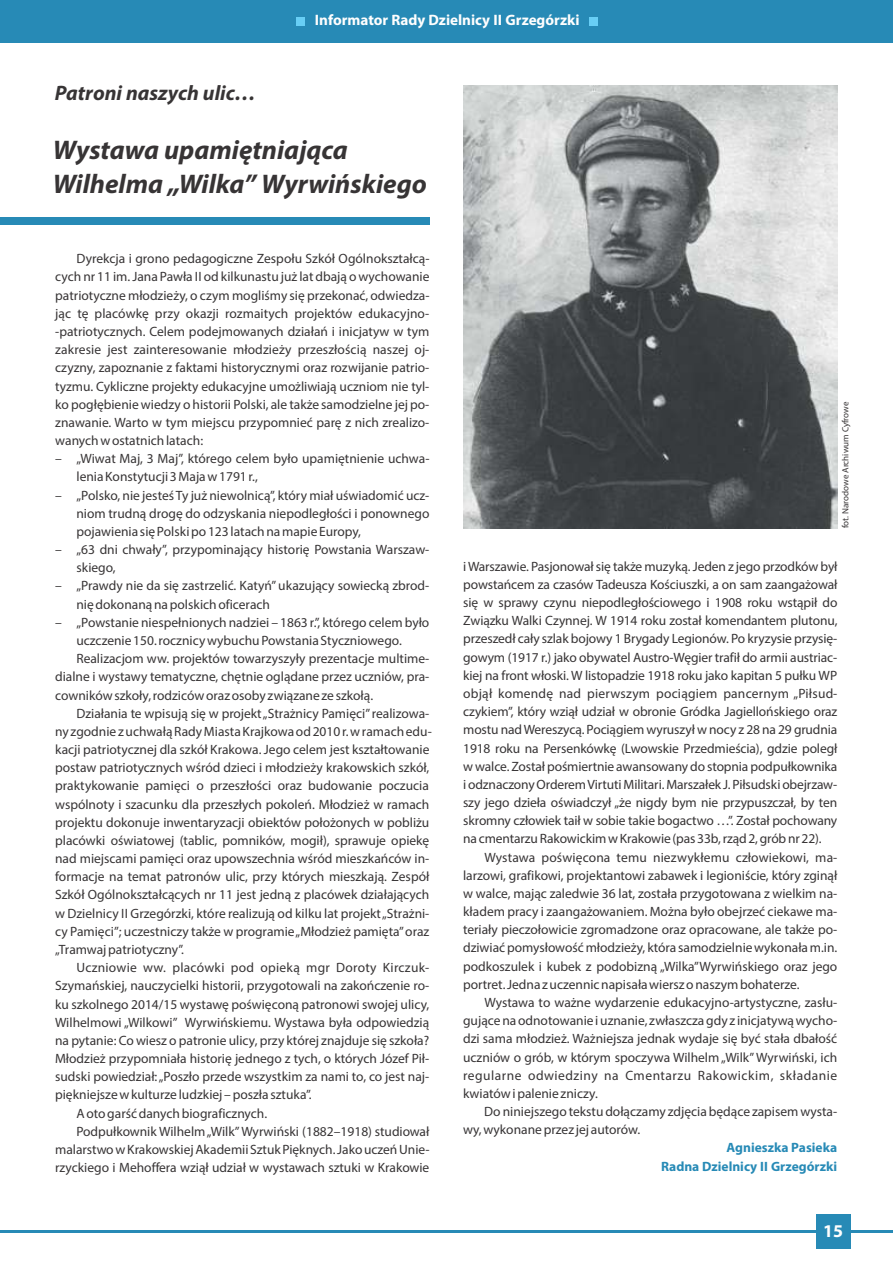
<style>
.page{position:relative;width:893px;height:1263px;background:#fff}
.page>*{position:absolute;margin:0;border:0;box-sizing:border-box;transform-origin:0 0}
.t1{font:italic 700 27px/33.5px "Myriad Pro";color:#373435}
.t2{font:italic 700 21px "Myriad Pro";color:#373435}
.t3{font:700 18px "Myriad Pro";color:#fefefe}
.t4{font:700 15.15px "Myriad Pro";color:#fefefe}
.t5{font:13.5px/18.1px "Myriad Pro";color:#373435;text-align:justify}
.t6{font:13.5px "Myriad Pro";letter-spacing:.02em;color:#373435}
.t7{font:700 13.5px/18.6px "Myriad Pro";color:#278ab6;text-align:right}
.t8{font:9px "Myriad Pro";color:#373435}
</style>
<div class="page">
<hr style="left:0;top:1229px;width:893px;height:3px;background:#278ab6">
<div style="left:816px;top:1214px;width:34px;height:34px;background:#278ab6"></div>
<div style="left:0;top:217px;width:430px;height:8px;background:#278ab6"></div>
<img style="left:463px;top:86px;width:375px;height:443px">
<div style="left:0;top:0;width:893px;height:43px;background:#278ab6"></div>
<div style="left:296px;top:17px;width:8px;height:9px;background:#68cef5"></div>
<div style="left:589px;top:17px;width:8px;height:9px;background:#68cef5"></div>
<h2 class="t2" style="left:55px;top:84px;width:202px">Patroni naszych ulic…</h2>
<p class="t4" style="left:315px;top:14px;width:266px">Informator Rady Dzielnicy II Grzegórzki</p>
<h1 class="t1" style="left:53px;top:136px;width:376px">Wystawa upamiętniająca<br>Wilhelma „Wilka” Wyrwińskiego</h1>
<p class="t5" style="left:55px;top:251px;width:376px;text-indent:21px">Dyrekcja i grono pedagogiczne Zespołu Szkół Ogólnokształcą&shy;cych nr 11 im. Jana Pawła II od kilkunastu już lat dbają o wychowanie patriotyczne młodzieży, o czym mogliśmy się przekonać, odwiedza&shy;jąc tę placówkę przy okazji rozmaitych projektów edukacyjno--patriotycznych. Celem podejmowanych działań i inicjatyw w tym zakresie jest zainteresowanie młodzieży przeszłością naszej oj&shy;czyzny, zapoznanie z faktami historycznymi oraz rozwijanie patrio&shy;tyzmu. Cykliczne projekty edukacyjne umożliwiają uczniom nie tyl&shy;ko pogłębienie wiedzy o historii Polski, ale także samodzielne jej po&shy;znawanie. Warto w tym miejscu przypomnieć parę z nich zrealizo&shy;wanych w ostatnich latach:</p>
<p class="t5" style="left:76px;top:451px;width:354px;text-indent:-21px">– „Wiwat Maj, 3 Maj”, którego celem było upamiętnienie uchwa&shy;lenia Konstytucji 3 Maja w 1791 r.,</p>
<p class="t5" style="left:76px;top:487px;width:354px;text-indent:-21px">– „Polsko, nie jesteś Ty już niewolnicą”, który miał uświadomić ucz&shy;niom trudną drogę do odzyskania niepodległości i ponownego pojawienia się Polski po 123 latach na mapie Europy,</p>
<p class="t5" style="left:76px;top:542px;width:354px;text-indent:-21px">– „63 dni chwały”, przypominający historię Powstania Warszaw&shy;skiego,</p>
<p class="t5" style="left:76px;top:578px;width:354px;text-indent:-21px">– „Prawdy nie da się zastrzelić. Katyń” ukazujący sowiecką zbrod&shy;nię dokonaną na polskich oficerach</p>
<p class="t5" style="left:55px;top:614px;width:376px">– „Powstanie niespełnionych nadziei – 1863 r.”, którego celem było</p>
<p class="t5" style="left:76px;top:632px;width:327px">uczczenie 150. rocznicy wybuchu Powstania Styczniowego.</p>
<p class="t5" style="left:76px;top:651px;width:354px">Realizacjom ww. projektów towarzyszyły prezentacje multime-</p>
<p class="t5" style="left:55px;top:669px;width:376px">dialne i wystawy tematyczne, chętnie oglądane przez uczniów, pra-</p>
<p class="t5" style="left:55px;top:687px;width:319px">cowników szkoły, rodziców oraz osoby związane ze szkołą.</p>
<p class="t5" style="left:76px;top:705px;width:354px">Działania te wpisują się w projekt „Strażnicy Pamięci” realizowa-</p>
<p class="t5" style="left:55px;top:723px;width:378px">ny zgodnie z uchwałą Rady Miasta Krajkowa od 2010 r. w ramach edu-</p>
<p class="t5" style="left:55px;top:741px;width:376px">kacji patriotycznej dla szkół Krakowa. Jego celem jest kształtowanie</p>
<p class="t5" style="left:55px;top:760px;width:376px">postaw patriotycznych wśród dzieci i młodzieży krakowskich szkół,</p>
<p class="t5" style="left:55px;top:778px;width:375px">praktykowanie pamięci o przeszłości oraz budowanie poczucia</p>
<p class="t5" style="left:55px;top:796px;width:376px">wspólnoty i szacunku dla przeszłych pokoleń. Młodzież w ramach</p>
<p class="t5" style="left:55px;top:814px;width:376px">projektu dokonuje inwentaryzacji obiektów położonych w pobliżu</p>
<p class="t5" style="left:55px;top:832px;width:376px">placówki oświatowej (tablic, pomników, mogił), sprawuje opiekę</p>
<p class="t5" style="left:55px;top:851px;width:376px">nad miejscami pamięci oraz upowszechnia wśród mieszkańców in-</p>
<p class="t5" style="left:55px;top:869px;width:376px">formacje na temat patronów ulic, przy których mieszkają. Zespół</p>
<p class="t5" style="left:55px;top:887px;width:376px">Szkół Ogólnokształcących nr 11 jest jedną z placówek działających</p>
<p class="t5" style="left:55px;top:905px;width:376px">w Dzielnicy II Grzegórzki, które realizują od kilku lat projekt „Strażni-</p>
<p class="t5" style="left:55px;top:923px;width:376px">cy Pamięci”; uczestniczy także w programie „Młodzież pamięta”oraz</p>
<p class="t5" style="left:55px;top:941px;width:130px">„Tramwaj patriotyczny”.</p>
<p class="t6" style="left:76px;top:962px;width:354px">Uczniowie ww. placówki pod opieką mgr Doroty Kirczuk-</p>
<p class="t5" style="left:55px;top:978px;width:376px">Szymańskiej, nauczycielki historii, przygotowali na zakończenie ro-</p>
<p class="t5" style="left:55px;top:996px;width:376px">ku szkolnego 2014/15 wystawę poświęconą patronowi swojej ulicy,</p>
<p class="t5" style="left:55px;top:1014px;width:376px">Wilhelmowi „Wilkowi” Wyrwińskiemu. Wystawa była odpowiedzią</p>
<p class="t5" style="left:55px;top:1032px;width:376px">na pytanie: Co wiesz o patronie ulicy, przy której znajduje się szkoła?</p>
<p class="t5" style="left:55px;top:1050px;width:376px">Młodzież przypomniała historię jednego z tych, o których Józef Pił-</p>
<p class="t5" style="left:55px;top:1069px;width:376px">sudski powiedział: „Poszło przede wszystkim za nami to, co jest naj-</p>
<p class="t5" style="left:55px;top:1087px;width:258px">piękniejsze w kulturze ludzkiej – poszła sztuka”.</p>
<p class="t5" style="left:76px;top:1105px;width:192px">A oto garść danych biograficznych.</p>
<p class="t5" style="left:76px;top:1123px;width:354px">Podpułkownik Wilhelm „Wilk”Wyrwiński (1882–1918) studiował</p>
<p class="t5" style="left:55px;top:1141px;width:376px">malarstwo w Krakowskiej Akademii Sztuk Pięknych. Jako uczeń Unie-</p>
<p class="t5" style="left:55px;top:1160px;width:376px">rzyckiego i Mehoffera wziął udział w wystawach sztuki w Krakowie</p>
<p class="t8" style="left:842px;top:528px;width:128px;rotate:-90deg">fot. Narodowe Archiwum Cyfrowe</p>
<p class="t5" style="left:463px;top:558px;width:376px">i Warszawie. Pasjonował się także muzyką. Jeden z jego przodków był powstańcem za czasów Tadeusza Kościuszki, a on sam zaangażował się w sprawy czynu niepodległościowego i 1908 roku wstąpił do Związku Walki Czynnej. W 1914 roku został komendantem plutonu, przeszedł cały szlak bojowy 1 Brygady Legionów. Po kryzysie przysię&shy;gowym (1917 r.) jako obywatel Austro-Węgier trafił do armii austriac&shy;kiej na front włoski. W listopadzie 1918 roku jako kapitan 5 pułku WP objął komendę nad pierwszym pociągiem pancernym „Piłsud&shy;czykiem”, który wziął udział w obronie Gródka Jagiellońskiego oraz mostu nad Wereszycą. Pociągiem wyruszył w nocy z 28 na 29 grudnia 1918 roku na Persenkówkę (Lwowskie Przedmieścia), gdzie poległ w walce. Został pośmiertnie awansowany do stopnia podpułkownika i odznaczony Orderem Virtuti Militari. Marszałek J. Piłsudski obejrzaw&shy;szy jego dzieła oświadczył „że nigdy bym nie przypuszczał, by ten skromny człowiek taił w sobie takie bogactwo …”. Został pochowany na cmentarzu Rakowickim w Krakowie (pas 33b, rząd 2, grób nr 22).</p>
<p class="t5" style="left:463px;top:849px;width:376px;text-indent:21px">Wystawa poświęcona temu niezwykłemu człowiekowi, ma&shy;larzowi, grafikowi, projektantowi zabawek i legioniście, który zginął w walce, mając zaledwie 36 lat, została przygotowana z wielkim na&shy;kładem pracy i zaangażowaniem. Można było obejrzeć ciekawe ma&shy;teriały pieczołowicie zgromadzone oraz opracowane, ale także po&shy;dziwiać pomysłowość młodzieży, która samodzielnie wykonała m.in. podkoszulek i kubek z podobizną „Wilka”Wyrwińskiego oraz jego portret. Jedna z uczennic napisała wiersz o naszym bohaterze.</p>
<p class="t5" style="left:463px;top:994px;width:376px;text-indent:21px">Wystawa to ważne wydarzenie edukacyjno-artystyczne, zasłu&shy;gujące na odnotowanie i uznanie, zwłaszcza gdy z inicjatywą wycho&shy;dzi sama młodzież. Ważniejsza jednak wydaje się być stała dbałość uczniów o grób, w którym spoczywa Wilhelm „Wilk”Wyrwiński, ich regularne odwiedziny na Cmentarzu Rakowickim, składanie kwiatów i palenie zniczy.</p>
<p class="t5" style="left:463px;top:1103px;width:376px;text-indent:21px">Do niniejszego tekstu dołączamy zdjęcia będące zapisem wysta&shy;wy, wykonane przez jej autorów.</p>
<p class="t7" style="left:661px;top:1140px;width:178px">Agnieszka Pasieka<br>Radna Dzielnicy II Grzegórzki</p>
<h3 class="t3" style="left:823px;top:1223px;width:21px">15</h3>
</div>
